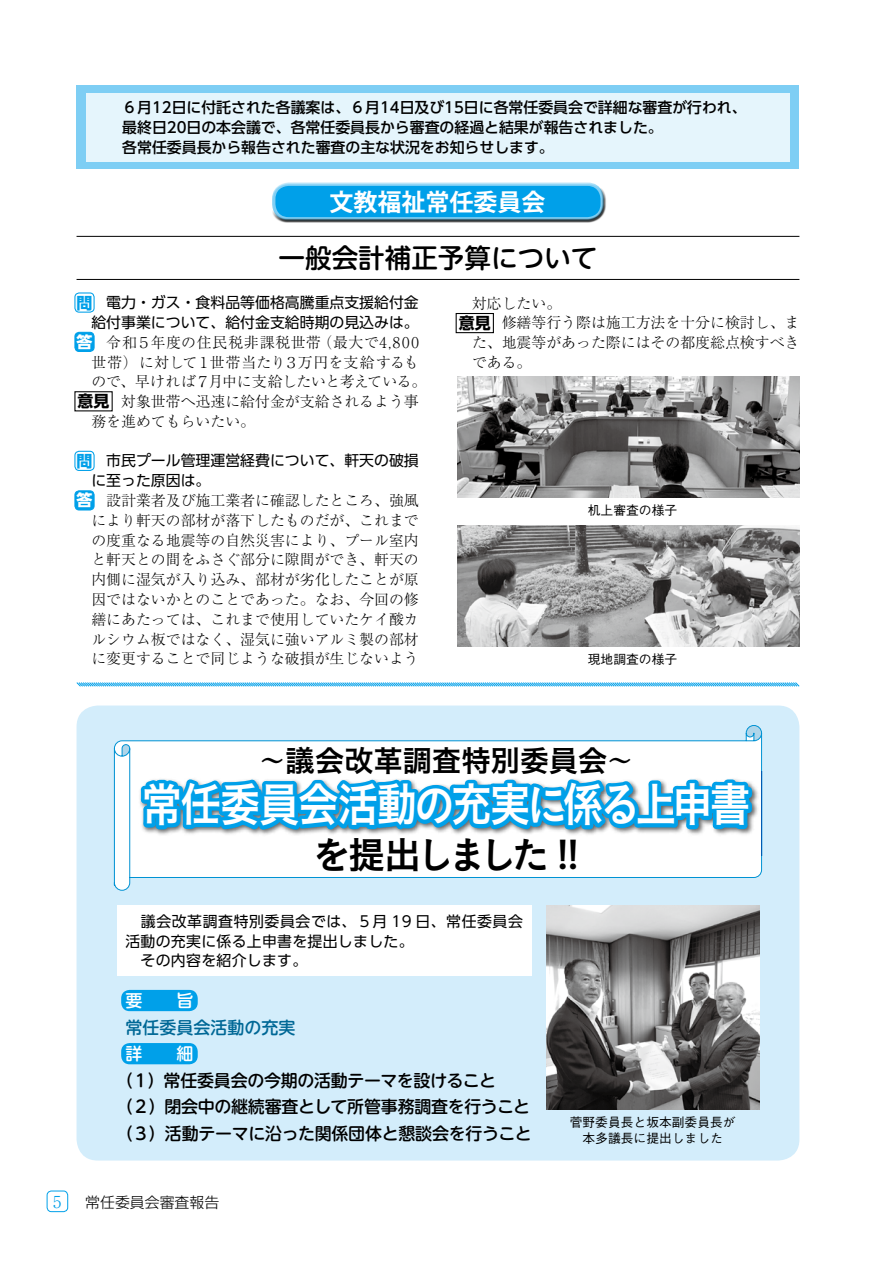
<style>
.page{position:relative;width:893px;height:1263px;background:#fff}
.page>*{position:absolute;margin:0;border:0;box-sizing:border-box;transform-origin:0 0}
.t1{font:47.25px "Koburina Go Std W6";letter-spacing:-.09em;color:#fff;scale:.88 1}
.t2{font:37.8px "Koburina Go Std W6";letter-spacing:-.12em;color:#000}
.t3{font:30.3px "Koburina Go Std W6";letter-spacing:-.035em;color:#000}
.t4{font:500 26.55px "UD Shin M Go Pr 6";color:#000}
.t5{font:700 24px "Koz Go Pro";color:#fff}
.t6{font:500 16.95px/26.5px "UD Shin M Go Pr 6";letter-spacing:-.02em;color:#000}
.t7{font:500 16.95px "UD Shin M Go Pr 6";color:#006896}
.t8{font:500 16.95px "UD Shin M Go Pr 6";color:#fff}
.t9{font:300 16.5px "Ryumin Pr 6";color:#00a0e9}
.t10{font:700 15.9px "UD Shin Go Pro";color:#000}
.t11{font:700 15.9px "UD Shin Go Pro";color:#00a0e9}
.t12{font:700 15.9px "UD Shin Go Pro";color:#fff}
.t13{font:300 14.85px/19.8px "Ryumin Pr 6";color:#000;text-align:justify}
.t14{font:500 14.85px/20.2px "UD Shin Go Pro";color:#000}
.t15{font:14.85px/19.8px "UD Shin Go Pro";color:#000;text-align:right}
.t16{font:14.85px/19.2px "UD Shin Go Pr 6";letter-spacing:.02em;color:#000}
.t17{font:300 14.85px "Ryumin Pr 6";letter-spacing:-.025em;color:#000}
.t18{font:300 14.85px "Ryumin Pr 6";letter-spacing:.05em;color:#000}
.t19{font:300 14.85px "Shin Go Pro";color:#000}
.t20{font:500 12.75px/15.9px "Gothic BBB Pro";color:#000;text-align:center}
.s1{font-family:"UD Reimin Pr 6 N";font-weight:700}
</style>
<div class="page">
<div style="left:77px;top:705px;width:722px;height:455px;background:#d3edfb;border-radius:21px"></div>
<div style="left:47px;top:1191px;width:21px;height:21px;border:1px solid #00a0e9;border-radius:4px"></div>
<svg style="left:76px;top:682px;width:724px;height:5px;background:#82d0f3"></svg>
<div style="left:270px;top:181px;width:334px;height:31px;background:#fff;opacity:.75"></div>
<div style="left:272px;top:187px;width:334px;height:36px;background:#000;opacity:.75"></div>
<hr style="left:77px;top:236px;width:722px;height:1px;background:#000">
<hr style="left:77px;top:279px;width:722px;height:1px;background:#000">
<div style="left:74px;top:292px;width:21px;height:21px;border:1px solid #00a0e9;border-radius:4px"></div>
<div style="left:74px;top:451px;width:21px;height:20px;border:1px solid #00a0e9;border-radius:4px"></div>
<div style="left:75px;top:332px;width:19px;height:19px;background:#00a0e9;border-radius:4px"></div>
<div style="left:74px;top:332px;width:21px;height:20px;border:1px solid #00a0e9;border-radius:4px"></div>
<div style="left:75px;top:491px;width:19px;height:19px;background:#00a0e9;border-radius:4px"></div>
<div style="left:74px;top:490px;width:21px;height:20px;border:1px solid #00a0e9;border-radius:4px"></div>
<div style="left:77px;top:85px;width:722px;height:84px;background:#7ecef4"></div>
<img style="left:457px;top:525px;width:342px;height:122px">
<img style="left:546px;top:906px;width:213px;height:204px">
<img style="left:457px;top:376px;width:342px;height:122px">
<div style="left:117px;top:906px;width:414px;height:70px;background:#fff"></div>
<svg style="left:114px;top:725px;width:648px;height:166px"></svg>
<div style="left:133px;top:771px;width:629px;height:85px;background:#fff"></div>
<svg style="left:136px;top:771px;width:620px;height:80px;background:#76c7ec"></svg>
<div style="left:86px;top:93px;width:704px;height:69px;background:#e5f5fc"></div>
<div style="left:121px;top:990px;width:77px;height:21px;background:#00a0e9;border-radius:9px"></div>
<div style="left:121px;top:1043px;width:77px;height:21px;background:#00a0e9;border-radius:9px"></div>
<div style="left:74px;top:391px;width:39px;height:20px;border:1px solid #000"></div>
<div style="left:456px;top:313px;width:38px;height:20px;border:1px solid #000"></div>
<p class="t14" style="left:107px;top:96px;width:641px">　６月12日に付託された各議案は、６月14日及び15日に各常任委員会で詳細な審査が行われ、　最終日20日の本会議で、各常任委員長から審査の経過と結果が報告されました。<br>　各常任委員長から報告された審査の主な状況をお知らせします。</p>
<h3 class="t5" style="left:329px;top:186px;width:217px">文教福祉常任委員会</h3>
<h3 class="t4" style="left:279px;top:236px;width:320px">一般会計補正予算について</h3>
<p class="t15" style="left:77px;top:292px;width:344px">　　電力・ガス・食料品等価格高騰重点支援給付金給付事業について、給付金支給時期の見込みは。</p>
<p class="t13" style="left:317px;top:331px;width:103px">（最大で4,800</p>
<p class="t11" style="left:77px;top:290px;width:17px">問</p>
<p class="t12" style="left:77px;top:329px;width:17px">答</p>
<p class="t18" style="left:77px;top:331px;width:246px">　　令和５年度の住民税非課税世帯</p>
<p class="t13" style="left:91px;top:351px;width:329px">世帯）に対して１世帯当たり３万円を支給するも</p>
<p class="t17" style="left:91px;top:370px;width:336px">ので、早ければ７月中に支給したいと考えている。</p>
<p class="t13" style="left:77px;top:391px;width:344px">　　　対象世帯へ迅速に給付金が支給されるよう事</p>
<p class="t13" style="left:91px;top:411px;width:165px">務を進めてもらいたい。</p>
<p class="t15" style="left:91px;top:450px;width:329px;text-align:left;text-indent:-15px">　　市民プール管理運営経費について、軒天の破損に至った原因は。</p>
<p class="t13" style="left:91px;top:490px;width:329px;text-indent:-15px">　　設計業者及び施工業者に確認したところ、強風により軒天の部材が落下したものだが、これまでの度重なる地震等の自然災害により、プール室内と軒天との間をふさぐ部分に隙間ができ、軒天の内側に湿気が入り込み、部材が劣化したことが原因ではないかとのことであった。なお、今回の修繕にあたっては、これまで使用していたケイ酸カルシウム板ではなく、湿気に強いアルミ製の部材</p>
<p class="t10" style="left:78px;top:388px;width:33px">意見</p>
<p class="t11" style="left:77px;top:448px;width:17px">問</p>
<p class="t12" style="left:77px;top:487px;width:17px">答</p>
<p class="t13" style="left:91px;top:648px;width:329px">に変更することで同じような破損が生じないよう</p>
<p class="t13" style="left:472px;top:292px;width:91px">対応したい。</p>
<p class="t13" style="left:457px;top:312px;width:344px">　　　修繕等行う際は施工方法を十分に検討し、ま</p>
<p class="t13" style="left:472px;top:332px;width:329px">た、地震等があった際にはその都度総点検すべき</p>
<p class="t13" style="left:472px;top:352px;width:61px">である。</p>
<p class="t10" style="left:459px;top:310px;width:33px">意見</p>
<p class="t20" style="left:588px;top:501px;width:91px">机上審査の様子</p>
<p class="t20" style="left:588px;top:650px;width:91px">現地調査の様子</p>
<p class="t9" style="left:53px;top:1188px;width:10px">5</p>
<h3 class="t3" style="left:257px;top:737px;width:379px"><span class="s1">～</span>議会改革調査特別委員会<span class="s1">~</span></h3>
<h1 class="t1" style="left:141px;top:768px;width:694px">常任委員会活動の充実に係る上申書</h1>
<h2 class="t2" style="left:313px;top:826px;width:268px">を提出しました !!</h2>
<p class="t16" style="left:125px;top:912px;width:399px">　議会改革調査特別委員会では、５月 19 日、常任委員会活動の充実に係る上申書を提出しました。<br>　その内容を紹介します。</p>
<p class="t8" style="left:125px;top:986px;width:70px">要　　旨</p>
<p class="t7" style="left:125px;top:1013px;width:172px">常任委員会活動の充実</p>
<p class="t8" style="left:125px;top:1039px;width:70px">詳　　細</p>
<p class="t6" style="left:116px;top:1066px;width:417px">（１）常任委員会の今期の活動テーマを設けること<br>（２）閉会中の継続審査として所管事務調査を行うこと（３）活動テーマに沿った関係団体と懇談会を行うこと</p>
<p class="t19" style="left:85px;top:1190px;width:135px">常任委員会審査報告</p>
<p class="t20" style="left:570px;top:1112px;width:167px">菅野委員長と坂本副委員長が本多議長に提出しました</p>
</div>
